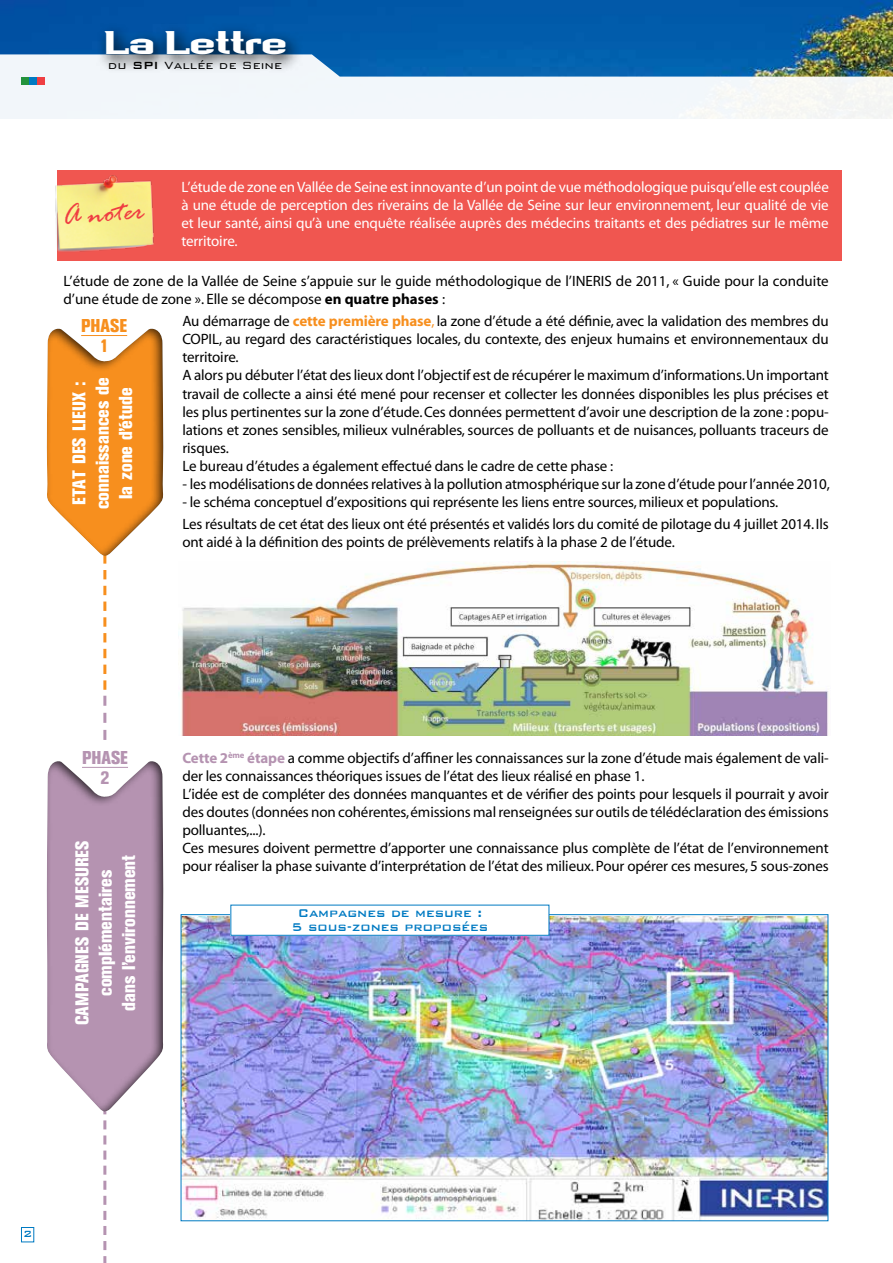
<style>
.page{position:relative;width:893px;height:1263px;background:#fff}
.page>*{position:absolute;margin:0;border:0;box-sizing:border-box;transform-origin:0 0}
.t1{font:34.8px "Werkman Round";color:#fff}
.t2{font:italic 30.6px "Rage";color:#ef3e42}
.t3{font:19.5px/23.4px "Agrotesk Bold Cond";color:#fff;text-align:center}
.t4{font:19.5px/19.5px "Agrotesk Bold Cond";color:#f78f1e;text-align:center}
.t5{font:19.5px/19.5px "Agrotesk Bold Cond";color:#b593b1;text-align:center}
.t6{font:15px/18px "Myriad";letter-spacing:-.01em;color:#000}
.t7{font:15px/18px "Myriad";letter-spacing:-.01em;color:#fff;text-align:justify}
.t8{font:500 15px/13.5px "Bank Gothic";color:#007ac2;text-align:center;scale:.95 1}
.t9{font:300 13.8px "Bank Gothic";color:#000}
.t10{font:500 12px "Bank Gothic";color:#007ac2}
.s1{font-weight:500}
.s2{font-weight:700}
.s3{font-weight:700;color:#f78f1e}
.s4{color:#f78f1e}
.s5{font-weight:700;color:#b593b1}
</style>
<div class="page">
<div style="left:58px;top:170px;width:784px;height:90px;background:#f05650"></div>
<img style="left:183px;top:917px;width:643px;height:302px">
<img style="left:181px;top:562px;width:647px;height:174px">
<div style="left:231px;top:905px;width:318px;height:30px;background:#fff"></div>
<div style="left:230px;top:905px;width:319px;height:31px;border:1px solid #007ac2"></div>
<svg style="left:103px;top:696px;width:3px;height:44px"></svg>
<img style="left:0;top:0;width:893px;height:54px">
<svg style="left:0;top:54px;width:893px;height:65px;fill:#f2f7fa"></svg>
<svg style="left:96px;top:23px;width:207px;height:50px;background:#4c7aa5"></svg>
<div style="left:38px;top:78px;width:7px;height:7px;background:#ef3e42"></div>
<div style="left:21px;top:78px;width:7px;height:7px;background:#24933c"></div>
<div style="left:30px;top:78px;width:7px;height:7px;background:#007ac2"></div>
<div style="left:21px;top:1227px;width:13px;height:15px;border:1px solid #007ac2"></div>
<img style="left:55px;top:172px;width:99px;height:84px">
<svg style="left:103px;top:556px;width:4px;height:134px"></svg>
<div style="left:45px;top:327px;width:119px;height:229px;background:#000;opacity:.75"></div>
<svg style="left:103px;top:1112px;width:4px;height:151px"></svg>
<div style="left:45px;top:759px;width:119px;height:353px;background:#000;opacity:.75"></div>
<h1 class="t1" style="left:105px;top:27px;width:184px">La Lettre</h1>
<p class="t9" style="left:107px;top:55px;width:176px">du <span class="s1">SPI</span> Vallée de Seine</p>
<p class="t7" style="left:181px;top:179px;width:649px">L’étude de zone en Vallée de Seine est innovante d’un point de vue méthodologique puisqu’elle est couplée à une étude de perception des riverains de la Vallée de Seine sur leur environnement, leur qualité de vie et leur santé, ainsi qu’à une enquête réalisée auprès des médecins traitants et des pédiatres sur le même territoire.</p>
<p class="t6" style="left:63px;top:273px;width:767px">L’étude de zone de la Vallée de Seine s’appuie sur le guide méthodologique de l’INERIS de 2011, « Guide pour la conduite d’une étude de zone ». Elle se décompose <span class="s2">en quatre phases</span> :</p>
<p class="t6" style="left:182px;top:313px;width:648px">Au démarrage de <span class="s3">cette première phase</span><span class="s4">,</span> la zone d’étude a été définie, avec la validation des membres du COPIL, au regard des caractéristiques locales, du contexte, des enjeux humains et environnementaux du territoire.<br>A alors pu débuter l’état des lieux dont l’objectif est de récupérer le maximum d’informations. Un important travail de collecte a ainsi été mené pour recenser et collecter les données disponibles les plus précises et les plus pertinentes sur la zone d’étude. Ces données permettent d’avoir une description de la zone : popu&shy;lations et zones sensibles, milieux vulnérables, sources de polluants et de nuisances, polluants traceurs de risques.<br>Le bureau d’études a également effectué dans le cadre de cette phase :</p>
<p class="t6" style="left:182px;top:475px;width:649px">- les modélisations de données relatives à la pollution atmosphérique sur la zone d’étude pour l’année 2010,</p>
<p class="t6" style="left:182px;top:491px;width:648px;line-height:22.2px">- le schéma conceptuel d’expositions qui représente les liens entre sources, milieux et populations.<br>Les résultats de cet état des lieux ont été présentés et validés lors du comité de pilotage du 4 juillet 2014. Ils</p>
<p class="t6" style="left:182px;top:533px;width:494px">ont aidé à la définition des points de prélèvements relatifs à la phase 2 de l’étude.</p>
<h2 class="t2" style="left:61px;top:200px;width:84px;rotate:-4deg">A noter</h2>
<h3 class="t4" style="left:81px;top:316px;width:48px">PHASE<br>1</h3>
<h3 class="t3" style="left:67px;top:509px;width:133px;rotate:-90deg">Etat des lieux : connaissances de la zone d’étude</h3>
<h3 class="t5" style="left:82px;top:748px;width:48px">PHASE<br>2</h3>
<h3 class="t3" style="left:70px;top:1025px;width:184px;rotate:-90deg">Campagnes de mesures complémentaires<br>dans l’environnement</h3>
<p class="t6" style="left:182px;top:749px;width:648px"><span class="s5">Cette 2</span><sup>ème</sup> <span class="s5">étape</span> a comme objectifs d’affiner les connaissances sur la zone d’étude mais également de vali&shy;der les connaissances théoriques issues de l’état des lieux réalisé en phase 1.<br>L’idée est de compléter des données manquantes et de vérifier des points pour lesquels il pourrait y avoir des doutes (données non cohérentes, émissions mal renseignées sur outils de télédéclaration des émissions polluantes,...).<br>Ces mesures doivent permettre d’apporter une connaissance plus complète de l’état de l’environnement pour réaliser la phase suivante d’interprétation de l’état des milieux. Pour opérer ces mesures, 5 sous-zones</p>
<p class="t8" style="left:292px;top:905px;width:208px">Campagnes de mesure :<br>5 sous-zones proposées</p>
<p class="t10" style="left:23px;top:1225px;width:11px">2</p>
</div>
